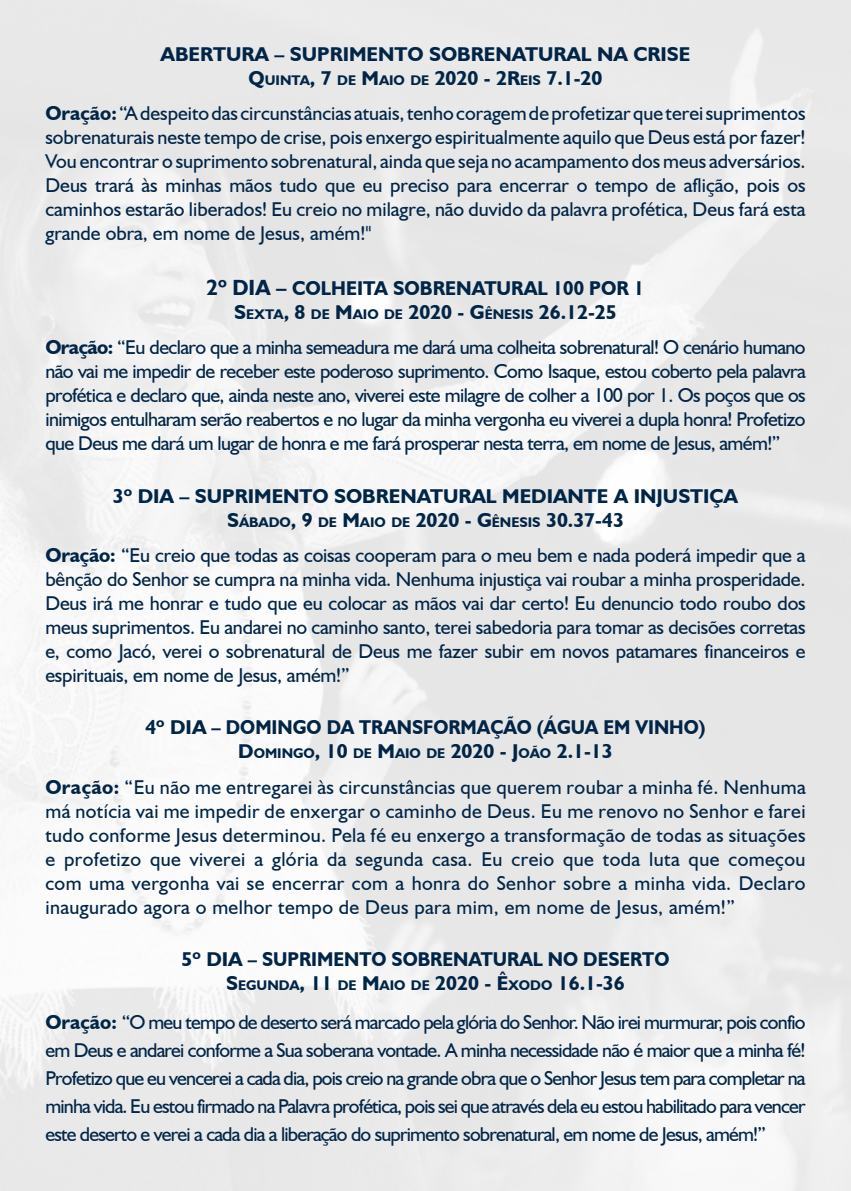
<style>
.page{position:relative;width:851px;height:1191px;background:#fff}
.page>*{position:absolute;margin:0;border:0;box-sizing:border-box;transform-origin:0 0}
.t1{font:20px/24px "Humanist 521 BT";letter-spacing:-.01em;color:#012547;text-align:justify}
.t2{font:700 20px/24px "Humanist 521 BT";color:#012547;text-align:center}
.t3{font:700 20px/24px "Humanist 521 BT";color:#012547;text-align:center;scale:.95 1}
.s1{font-style:inherit}
.s2{font-size:14px}
.s3{font-weight:700}
.s4{font-size:22px}
</style>
<div class="page">
<p class="t2" style="left:160px;top:41px;width:531px">ABERTURA – SUPRIMENTO SOBRENATURAL NA CRISE<br><span class="s1">Q</span><span class="s2">UINTA</span><span class="s1">, 7</span> <span class="s2">DE</span> <span class="s1">M</span><span class="s2">AIO DE</span> <span class="s1">2020 - 2R</span><span class="s2">EIS</span> <span class="s1">7.1-20</span></p>
<p class="t1" style="left:45px;top:101px;width:761px"><span class="s3">Oração:</span> “A despeito das circunstâncias atuais, tenho coragem de profetizar que terei suprimentos sobrenaturais neste tempo de crise, pois enxergo espiritualmente aquilo que Deus está por fazer!<br>Vou encontrar o suprimento sobrenatural, ainda que seja no acampamento dos meus adversários.<br>Deus trará às minhas mãos tudo que eu preciso para encerrar o tempo de aflição, pois os caminhos estarão liberados! Eu creio no milagre, não duvido da palavra profética, Deus fará esta grande obra, em nome de Jesus, amém!"</p>
<p class="t3" style="left:206px;top:275px;width:462px"><span class="s4">2º DIA –</span> COLHEITA SOBRENATURAL 100 POR 1<br><span class="s1">S</span><span class="s2">EXTA</span><span class="s1">, 8</span> <span class="s2">DE</span> <span class="s1">M</span><span class="s2">AIO DE</span> <span class="s1">2020 - G</span><span class="s2">ÊNESIS</span> <span class="s1">26.12-25</span></p>
<p class="t1" style="left:45px;top:335px;width:761px"><span class="s3">Oração:</span> “Eu declaro que a minha semeadura me dará uma colheita sobrenatural! O cenário humano não vai me impedir de receber este poderoso suprimento. Como Isaque, estou coberto pela palavra profética e declaro que, ainda neste ano, viverei este milagre de colher a 100 por 1. Os poços que os inimigos entulharam serão reabertos e no lugar da minha vergonha eu viverei a dupla honra! Profetizo que Deus me dará um lugar de honra e me fará prosperar nesta terra, em nome de Jesus, amém!”</p>
<p class="t2" style="left:113px;top:483px;width:626px">3º DIA – SUPRIMENTO SOBRENATURAL MEDIANTE A INJUSTIÇA<br><span class="s1">S</span><span class="s2">ÁBADO</span><span class="s1">, 9</span> <span class="s2">DE</span> <span class="s1">M</span><span class="s2">AIO DE</span> <span class="s1">2020 - G</span><span class="s2">ÊNESIS</span> <span class="s1">30.37-43</span></p>
<p class="t1" style="left:45px;top:542px;width:761px"><span class="s3">Oração:</span> “Eu creio que todas as coisas cooperam para o meu bem e nada poderá impedir que a bênção do Senhor se cumpra na minha vida. Nenhuma injustiça vai roubar a minha prosperidade.<br>Deus irá me honrar e tudo que eu colocar as mãos vai dar certo! Eu denuncio todo roubo dos meus suprimentos. Eu andarei no caminho santo, terei sabedoria para tomar as decisões corretas e, como Jacó, verei o sobrenatural de Deus me fazer subir em novos patamares financeiros e espirituais, em nome de Jesus, amém!”</p>
<p class="t2" style="left:145px;top:715px;width:561px">4º DIA – DOMINGO DA TRANSFORMAÇÃO (ÁGUA EM VINHO)<br><span class="s1">D</span><span class="s2">OMINGO</span><span class="s1">, 10</span> <span class="s2">DE</span> <span class="s1">M</span><span class="s2">AIO DE</span> <span class="s1">2020 - J</span><span class="s2">OÃO</span> <span class="s1">2.1-13</span></p>
<p class="t1" style="left:45px;top:774px;width:761px"><span class="s3">Oração:</span> “Eu não me entregarei às circunstâncias que querem roubar a minha fé. Nenhuma má notícia vai me impedir de enxergar o caminho de Deus. Eu me renovo no Senhor e farei tudo conforme Jesus determinou. Pela fé eu enxergo a transformação de todas as situações e profetizo que viverei a glória da segunda casa. Eu creio que toda luta que começou com uma vergonha vai se encerrar com a honra do Senhor sobre a minha vida. Declaro inaugurado agora o melhor tempo de Deus para mim, em nome de Jesus, amém!”</p>
<p class="t2" style="left:181px;top:946px;width:489px">5º DIA – SUPRIMENTO SOBRENATURAL NO DESERTO<br><span class="s1">S</span><span class="s2">EGUNDA</span><span class="s1">, 11</span> <span class="s2">DE</span> <span class="s1">M</span><span class="s2">AIO DE</span> <span class="s1">2020 - Ê</span><span class="s2">XODO</span> <span class="s1">16.1-36</span></p>
<p class="t1" style="left:45px;top:1008px;width:761px;line-height:28px"><span class="s3">Oração:</span> “O meu tempo de deserto será marcado pela glória do Senhor. Não irei murmurar, pois confio em Deus e andarei conforme a Sua soberana vontade. A minha necessidade não é maior que a minha fé!<br>Profetizo que eu vencerei a cada dia, pois creio na grande obra que o Senhor Jesus tem para completar na minha vida. Eu estou firmado na Palavra profética, pois sei que através dela eu estou habilitado para vencer este deserto e verei a cada dia a liberação do suprimento sobrenatural, em nome de Jesus, amém!”</p>
</div>
